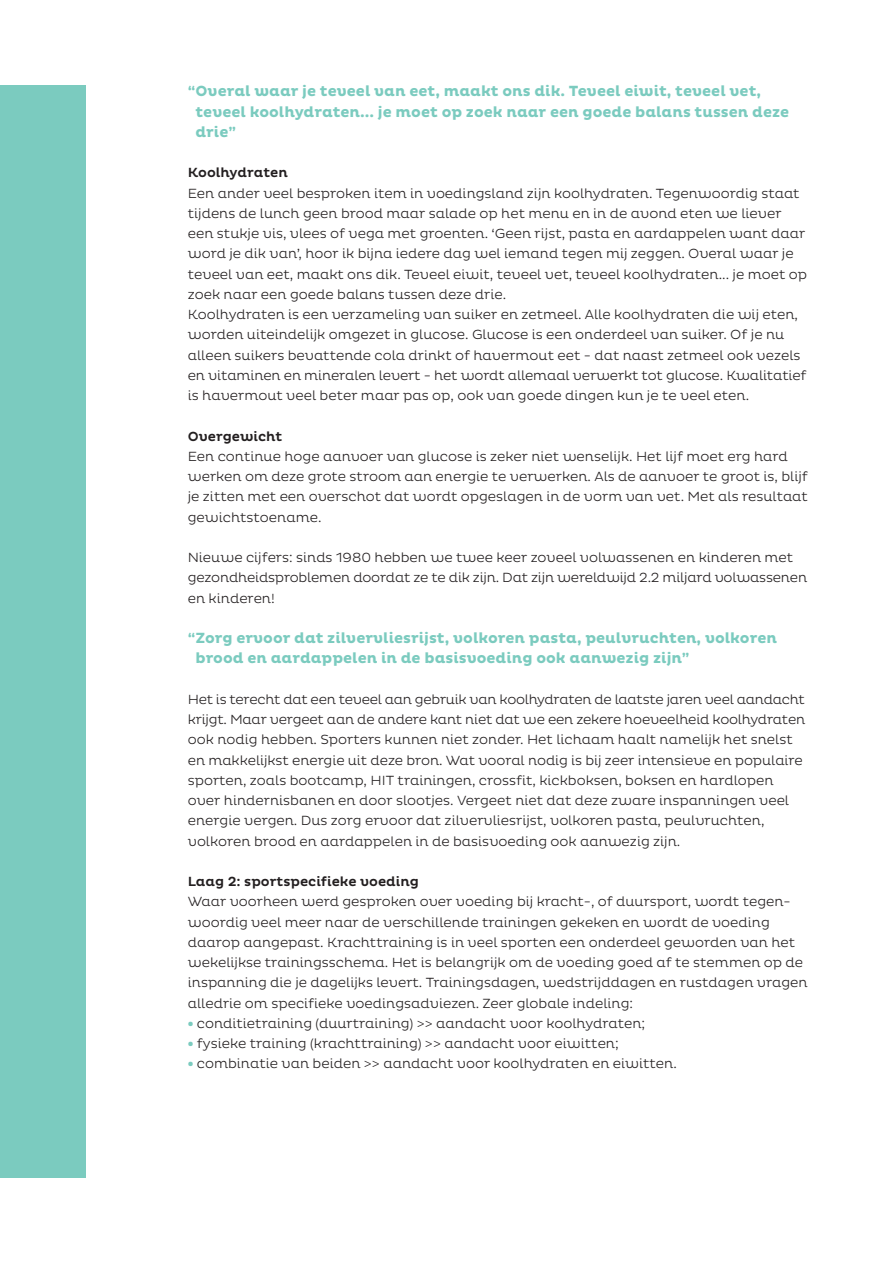
<style>
.page{position:relative;width:893px;height:1263px;background:#fff}
.page>*{position:absolute;margin:0;border:0;box-sizing:border-box;transform-origin:0 0}
.t1{font:700 15px/20.2px "Pluto";color:#7bcbbf}
.t2{font:300 13.5px/20.2px "Pluto";color:#231f20}
.t3{font:500 13.5px "Pluto";color:#231f20}
.s1{font-weight:900;color:#7bcbbf}
</style>
<div class="page">
<div style="left:0;top:85px;width:85px;height:1093px;background:#7bcbbf"></div>
<p class="t1" style="left:195px;top:82px;width:595px;text-indent:-8px">“Overal waar je teveel van eet, maakt ons dik. Teveel eiwit, teveel vet, teveel koolhydraten... je moet op zoek naar een goede balans tussen deze drie”</p>
<p class="t3" style="left:188px;top:165px;width:101px">Koolhydraten</p>
<p class="t2" style="left:188px;top:183px;width:621px">Een ander veel besproken item in voedingsland zijn koolhydraten. Tegenwoordig staat tijdens de lunch geen brood maar salade op het menu en in de avond eten we liever een stukje vis, vlees of vega met groenten. ‘Geen rijst, pasta en aardappelen want daar word je dik van’, hoor ik bijna iedere dag wel iemand tegen mij zeggen. Overal waar je teveel van eet, maakt ons dik. Teveel eiwit, teveel vet, teveel koolhydraten... je moet op zoek naar een goede balans tussen deze drie.<br>Koolhydraten is een verzameling van suiker en zetmeel. Alle koolhydraten die wij eten, worden uiteindelijk omgezet in glucose. Glucose is een onderdeel van suiker. Of je nu alleen suikers bevattende cola drinkt of havermout eet - dat naast zetmeel ook vezels en vitaminen en mineralen levert - het wordt allemaal verwerkt tot glucose. Kwalitatief is havermout veel beter maar pas op, ook van goede dingen kun je te veel eten.</p>
<p class="t3" style="left:188px;top:428px;width:96px">Overgewicht</p>
<p class="t2" style="left:188px;top:446px;width:622px">Een continue hoge aanvoer van glucose is zeker niet wenselijk. Het lijf moet erg hard werken om deze grote stroom aan energie te verwerken. Als de aanvoer te groot is, blijf je zitten met een overschot dat wordt opgeslagen in de vorm van vet. Met als resultaat gewichtstoename.</p>
<p class="t2" style="left:188px;top:547px;width:621px">Nieuwe cijfers: sinds 1980 hebben we twee keer zoveel volwassenen en kinderen met gezondheidsproblemen doordat ze te dik zijn. Dat zijn wereldwijd 2.2 miljard volwassenen en kinderen!</p>
<p class="t1" style="left:195px;top:628px;width:583px;text-indent:-8px">“Zorg ervoor dat zilvervliesrijst, volkoren pasta, peulvruchten, volkoren brood en aardappelen in de basisvoeding ook aanwezig zijn”</p>
<p class="t2" style="left:188px;top:689px;width:619px">Het is terecht dat een teveel aan gebruik van koolhydraten de laatste jaren veel aandacht krijgt. Maar vergeet aan de andere kant niet dat we een zekere hoeveelheid koolhydraten ook nodig hebben. Sporters kunnen niet zonder. Het lichaam haalt namelijk het snelst en makkelijkst energie uit deze bron. Wat vooral nodig is bij zeer intensieve en populaire sporten, zoals bootcamp, HIT trainingen, crossfit, kickboksen, boksen en hardlopen over hindernisbanen en door slootjes. Vergeet niet dat deze zware inspanningen veel energie vergen. Dus zorg ervoor dat zilvervliesrijst, volkoren pasta, peulvruchten, volkoren brood en aardappelen in de basisvoeding ook aanwezig zijn.</p>
<p class="t3" style="left:188px;top:874px;width:233px">Laag 2: sportspecifieke voeding</p>
<p class="t2" style="left:188px;top:892px;width:621px">Waar voorheen werd gesproken over voeding bij kracht-, of duursport, wordt tegen&shy;woordig veel meer naar de verschillende trainingen gekeken en wordt de voeding daarop aangepast. Krachttraining is in veel sporten een onderdeel geworden van het wekelijkse trainingsschema. Het is belangrijk om de voeding goed af te stemmen op de inspanning die je dagelijks levert. Trainingsdagen, wedstrijddagen en rustdagen vragen alledrie om specifieke voedingsadviezen. Zeer globale indeling:</p>
<p class="t2" style="left:188px;top:1013px;width:459px"><span class="s1">•</span> conditietraining (duurtraining) &gt;&gt; aandacht voor koolhydraten;</p>
<p class="t2" style="left:188px;top:1033px;width:432px"><span class="s1">•</span> fysieke training (krachttraining) &gt;&gt; aandacht voor eiwitten;</p>
<p class="t2" style="left:188px;top:1054px;width:491px"><span class="s1">•</span> combinatie van beiden &gt;&gt; aandacht voor koolhydraten en eiwitten.</p>
</div>
